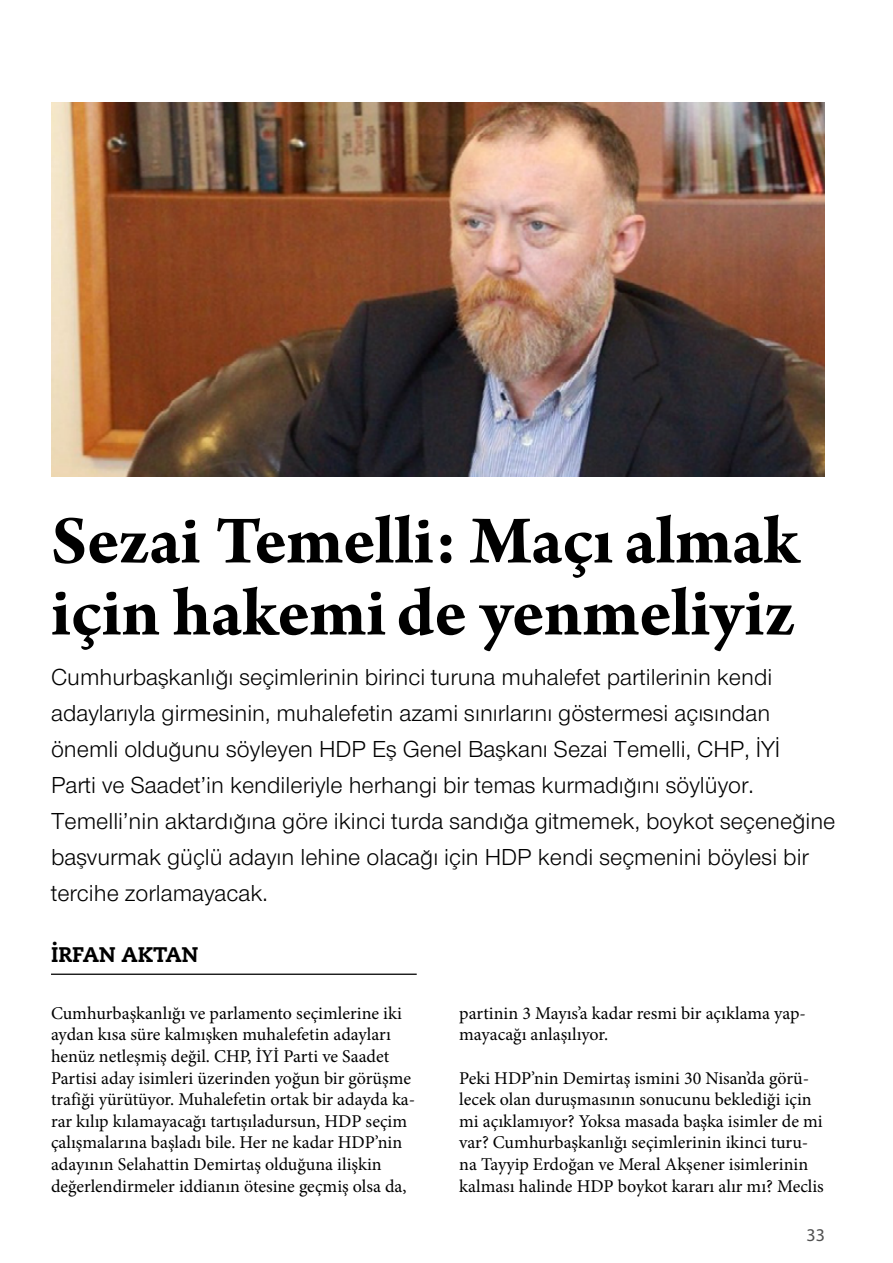
<style>
.page{position:relative;width:893px;height:1263px;background:#fff}
.page>*{position:absolute;margin:0;border:0;box-sizing:border-box;transform-origin:0 0}
.t1{font:700 72px/72px "Arno Pro";letter-spacing:-.005em;color:#000}
.t2{font:500 24px/36px "Nimbus Sans Novus";color:#000}
.t3{font:700 21px "Caecilia LT Std Roman";color:#000}
.t4{font:18px/21.6px "Minion Pro";color:#000}
.t5{font:18px "Myriad Pro";color:#505050}
</style>
<div class="page">
<img style="left:51px;top:102px;width:774px;height:374px">
<hr style="left:51px;top:973px;width:366px;height:2px;background:#000">
<h1 class="t1" style="left:51px;top:508px;width:750px">Sezai Temelli: Maçı almak için hakemi de yenmeliyiz</h1>
<p class="t2" style="left:51px;top:659px;width:786px">Cumhurbaşkanlığı seçimlerinin birinci turuna muhalefet partilerinin kendi adaylarıyla girmesinin, muhalefetin azami sınırlarını göstermesi açısından önemli olduğunu söyleyen HDP Eş Genel Başkanı Sezai Temelli, CHP, İYİ<br>Parti ve Saadet’in kendileriyle herhangi bir temas kurmadığını söylüyor.<br>Temelli’nin aktardığına göre ikinci turda sandığa gitmemek, boykot seçeneğine başvurmak güçlü adayın lehine olacağı için HDP kendi seçmenini böylesi bir tercihe zorlamayacak.</p>
<p class="t3" style="left:51px;top:941px;width:149px">İRFAN AKTAN</p>
<p class="t4" style="left:51px;top:1002px;width:366px">Cumhurbaşkanlığı ve parlamento seçimlerine iki aydan kısa süre kalmışken muhalefetin adayları henüz netleşmiş değil. CHP, İYİ Parti ve Saadet Partisi aday isimleri üzerinden yoğun bir görüşme trafiği yürütüyor. Muhalefetin ortak bir adayda ka&shy;rar kılıp kılamayacağı tartışıladursun, HDP seçim çalışmalarına başladı bile. Her ne kadar HDP’nin adayının Selahattin Demirtaş olduğuna ilişkin değerlendirmeler iddianın ötesine geçmiş olsa da,</p>
<p class="t4" style="left:459px;top:1002px;width:348px">partinin 3 Mayıs’a kadar resmi bir açıklama yap&shy;mayacağı anlaşılıyor.</p>
<p class="t4" style="left:459px;top:1067px;width:366px">Peki HDP’nin Demirtaş ismini 30 Nisan’da görü&shy;lecek olan duruşmasının sonucunu beklediği için mi açıklamıyor? Yoksa masada başka isimler de mi var? Cumhurbaşkanlığı seçimlerinin ikinci turu&shy;na Tayyip Erdoğan ve Meral Akşener isimlerinin kalması halinde HDP boykot kararı alır mı? Meclis</p>
<p class="t5" style="left:806px;top:1223px;width:20px">33</p>
</div>
